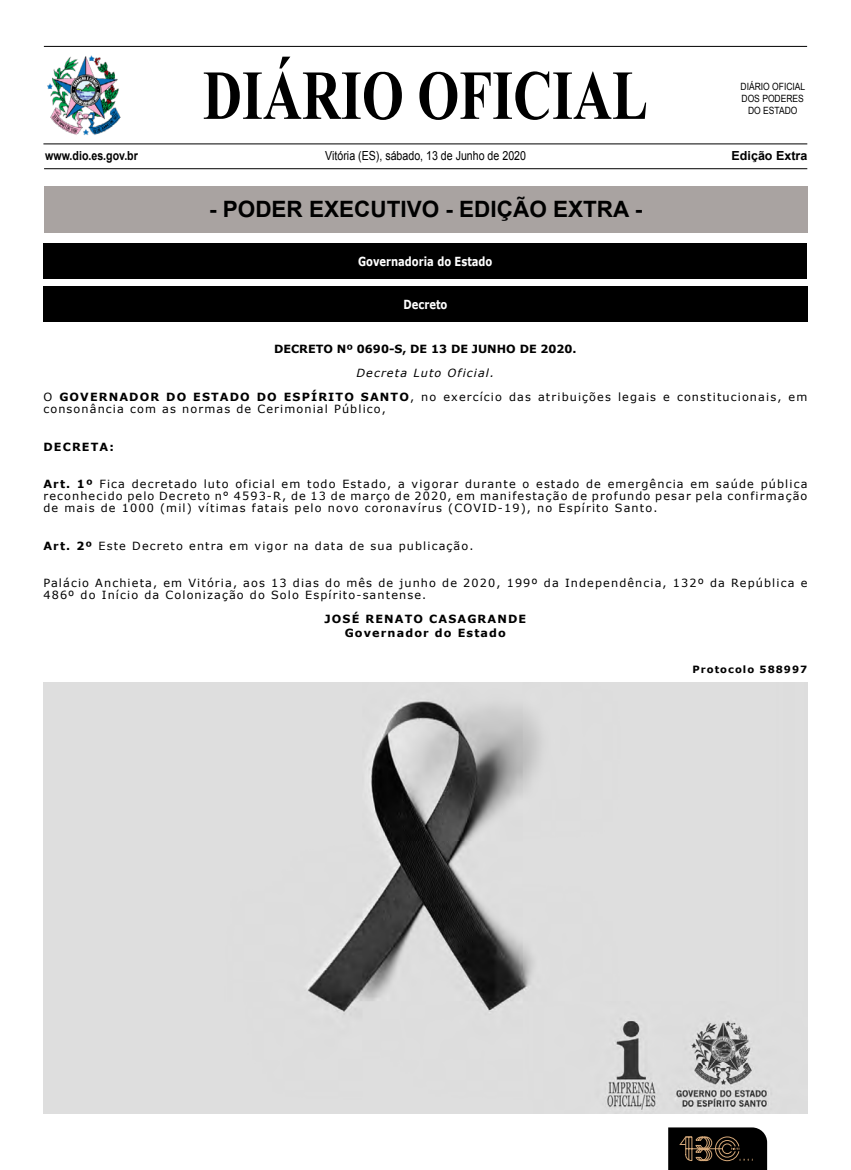
<style>
.page{position:relative;width:851px;height:1170px;background:#fff}
.page>*{position:absolute;margin:0;border:0;box-sizing:border-box;transform-origin:0 0}
.t1{font:700 70px "Times New Roman";color:#000;scale:.77 1}
.t2{font:700 22.5px "Arial";color:#000}
.t3{font:12.5px "Arial";color:#000;scale:.85 1}
.t4{font:700 12.5px "Verdana";color:#fff;scale:.8 1}
.t5{font:700 12.5px "Arial";color:#000;scale:.85 1}
.t6{font:700 12.5px "Arial";color:#000}
.t7{font:11.25px/12px "Verdana";letter-spacing:.1em;color:#000;text-align:center}
.t8{font:700 11.25px/13.5px "Verdana";letter-spacing:.1em;color:#000;text-align:center}
.t9{font:700 11.25px "Verdana";color:#000}
.t10{font:10px/12px "Arial";color:#000;text-align:center;scale:.85 1}
.t11{font:700 10px "Verdana";letter-spacing:.1em;color:#000}
.s1{font-style:italic}
.s2{font-weight:700}
</style>
<div class="page">
<svg style="left:668px;top:1127px;width:99px;height:42px;background:#1d1813"></svg>
<hr style="left:44px;top:46px;width:763px;height:1px;background:#000">
<img style="left:47px;top:55px;width:74px;height:80px">
<hr style="left:44px;top:168px;width:763px;height:1px;background:#000">
<hr style="left:43px;top:144px;width:764px;height:1px;background:#000">
<div style="left:44px;top:186px;width:763px;height:46px;background:#a9a3a1"></div>
<div style="left:43px;top:243px;width:764px;height:36px;background:#000"></div>
<div style="left:43px;top:286px;width:764px;height:36px;background:#000"></div>
<img style="left:44px;top:682px;width:763px;height:431px">
<h1 class="t1" style="left:203px;top:47px;width:579px">DIÁRIO OFICIAL</h1>
<p class="t5" style="left:45px;top:147px;width:111px">www.dio.es.gov.br</p>
<p class="t3" style="left:325px;top:147px;width:238px">Vitória (ES), sábado, 13 de Junho de 2020</p>
<h2 class="t2" style="left:209px;top:194px;width:434px">- PODER EXECUTIVO - EDIÇÃO EXTRA -</h2>
<p class="t10" style="left:740px;top:81px;width:78px">DIÁRIO OFICIAL<br>DOS PODERES<br>DO ESTADO</p>
<p class="t6" style="left:731px;top:147px;width:77px">Edição Extra</p>
<p class="t4" style="left:358px;top:253px;width:169px">Governadoria do Estado</p>
<p class="t4" style="left:403px;top:295px;width:56px">Decreto</p>
<p class="t9" style="left:274px;top:341px;width:304px">DECRETO Nº 0690-S, DE 13 DE JUNHO DE 2020.</p>
<p class="t7" style="left:43px;top:361px;width:765px;line-height:24px"><span class="s1">Decreta Luto Oficial.<br></span>O <span class="s2">GOVERNADOR DO ESTADO DO ESPÍRITO SANTO</span>, no exercício das atribuições legais e constitucionais, em</p>
<p class="t7" style="left:43px;top:403px;width:344px">consonância com as normas de Cerimonial Público,</p>
<p class="t8" style="left:43px;top:439px;width:72px">DECRETA:</p>
<p class="t7" style="left:43px;top:478px;width:765px;text-align:justify"><span class="s2">Art. 1º</span> Fica decretado luto oficial em todo Estado, a vigorar durante o estado de emergência em saúde pública reconhecido pelo Decreto n° 4593-R, de 13 de março de 2020, em manifestação de profundo pesar pela confirmação de mais de 1000 (mil) vítimas fatais pelo novo coronavírus (COVID-19), no Espírito Santo.</p>
<p class="t7" style="left:43px;top:539px;width:431px"><span class="s2">Art. 2º</span> Este Decreto entra em vigor na data de sua publicação.</p>
<p class="t7" style="left:43px;top:577px;width:765px;text-align:left">Palácio Anchieta, em Vitória, aos 13 dias do mês de junho de 2020, 199º da Independência, 132º da República e<br>486º do Início da Colonização do Solo Espírito-santense.</p>
<p class="t8" style="left:324px;top:612px;width:203px">JOSÉ RENATO CASAGRANDE<br>Governador do Estado</p>
<p class="t11" style="left:692px;top:662px;width:116px">Protocolo 588997</p>
</div>
